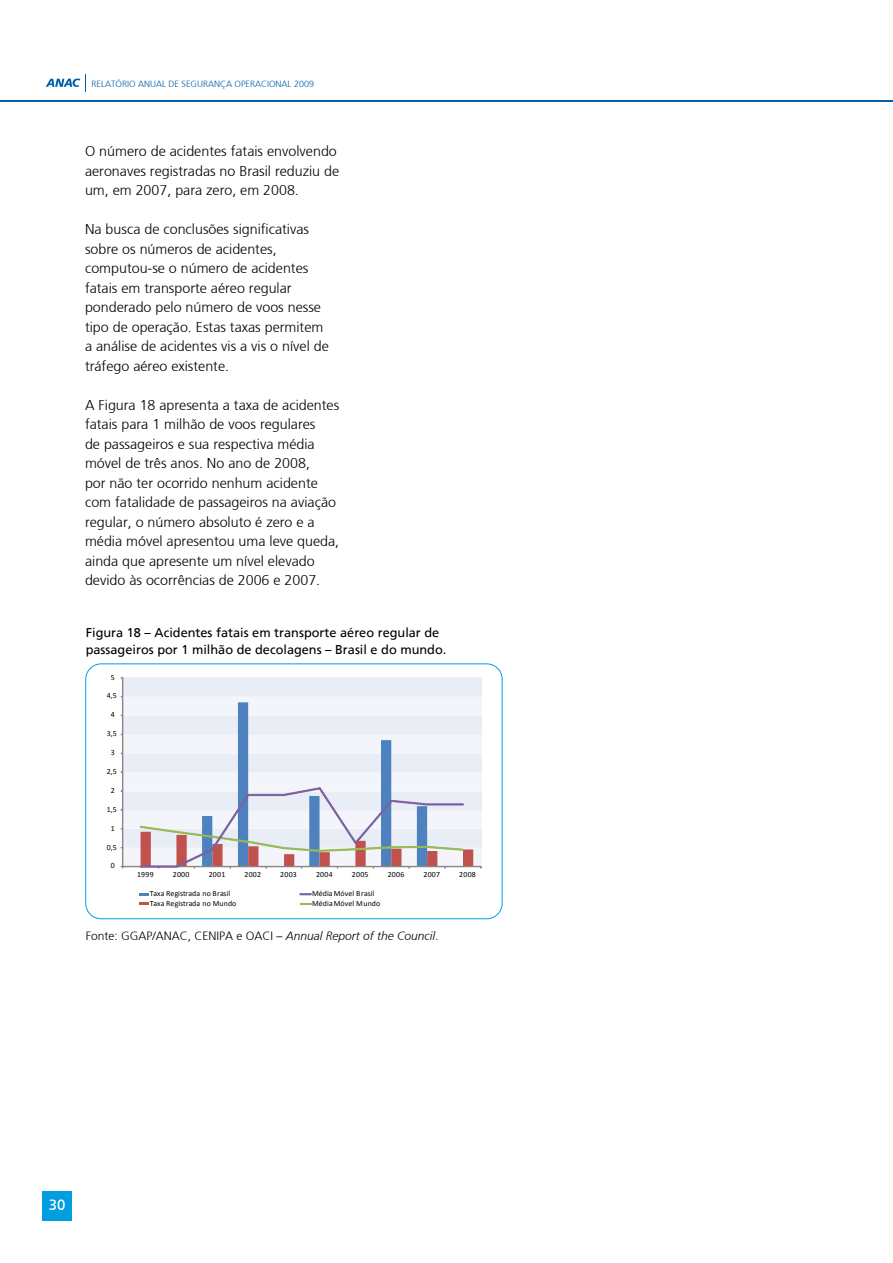
<style>
.page{position:relative;width:893px;height:1263px;background:#fff}
.page>*{position:absolute;margin:0;border:0;box-sizing:border-box;transform-origin:0 0}
.t1{font:15px "Frutiger FC";color:#fff}
.t2{font:300 14.25px/19.5px "Frutiger";color:#000}
.t3{font:12.75px/16.5px "Frutiger";color:#000}
.t4{font:300 12px "Frutiger";color:#000}
.t5{font:300 9px "Frutiger";color:#0060a8}
.t6{font:7.8px/9.6px "Calibri";letter-spacing:.015em;color:#000}
.s1{font-style:italic}
</style>
<div class="page">
<div style="left:42px;top:1191px;width:30px;height:29px;background:#009ee0"></div>
<hr style="left:0;top:101px;width:893px;height:1px;background:#0060a8">
<svg style="left:46px;top:74px;width:40px;height:18px"></svg>
<div style="left:85px;top:664px;width:417px;height:255px;border:1px solid #009ee0;border-radius:15px"></div>
<div style="left:123px;top:848px;width:358px;height:19px;background:#f4f5fa"></div>
<div style="left:123px;top:829px;width:358px;height:19px;background:#e9edf6"></div>
<div style="left:123px;top:810px;width:358px;height:19px;background:#f4f5fa"></div>
<div style="left:123px;top:791px;width:358px;height:19px;background:#e9edf6"></div>
<div style="left:123px;top:772px;width:358px;height:19px;background:#f4f5fa"></div>
<div style="left:123px;top:753px;width:358px;height:19px;background:#e9edf6"></div>
<hr style="left:123px;top:847px;width:358px;height:1px;background:#fff">
<hr style="left:123px;top:829px;width:358px;height:1px;background:#fff">
<hr style="left:123px;top:810px;width:358px;height:1px;background:#fff">
<hr style="left:123px;top:791px;width:358px;height:1px;background:#fff">
<hr style="left:123px;top:772px;width:358px;height:1px;background:#fff">
<div style="left:123px;top:734px;width:358px;height:19px;background:#f4f5fa"></div>
<div style="left:123px;top:715px;width:358px;height:19px;background:#e9edf6"></div>
<div style="left:123px;top:697px;width:358px;height:19px;background:#f4f5fa"></div>
<div style="left:123px;top:677px;width:358px;height:19px;background:#e9edf6"></div>
<hr style="left:123px;top:753px;width:358px;height:1px;background:#fff">
<hr style="left:123px;top:734px;width:358px;height:1px;background:#fff">
<hr style="left:123px;top:715px;width:358px;height:1px;background:#fff">
<hr style="left:123px;top:678px;width:358px;height:1px;background:#fff">
<hr style="left:122px;top:678px;width:1px;height:189px;background:#888786">
<hr style="left:122px;top:866px;width:359px;height:1px;background:#888786">
<svg style="left:140px;top:702px;width:333px;height:166px"></svg>
<svg style="left:139px;top:893px;width:9px;height:3px"></svg>
<svg style="left:139px;top:902px;width:10px;height:3px"></svg>
<svg style="left:300px;top:903px;width:12px;height:2px"></svg>
<svg style="left:300px;top:893px;width:12px;height:2px"></svg>
<p class="t5" style="left:92px;top:79px;width:224px">RELATÓRIO ANUAL DE SEGURANÇA OPERACIONAL 2009</p>
<p class="t2" style="left:85px;top:142px;width:256px">O número de acidentes fatais envolvendo aeronaves registradas no Brasil reduziu de um, em 2007, para zero, em 2008.</p>
<p class="t2" style="left:85px;top:220px;width:245px">Na busca de conclusões significativas sobre os números de acidentes, computou-se o número de acidentes fatais em transporte aéreo regular ponderado pelo número de voos nesse tipo de operação. Estas taxas permitem a análise de acidentes vis a vis o nível de tráfego aéreo existente.</p>
<p class="t2" style="left:85px;top:395px;width:256px">A Figura 18 apresenta a taxa de acidentes fatais para 1 milhão de voos regulares<br>de passageiros e sua respectiva média móvel de três anos. No ano de 2008,<br>por não ter ocorrido nenhum acidente com fatalidade de passageiros na aviação regular, o número absoluto é zero e a média móvel apresentou uma leve queda, ainda que apresente um nível elevado devido às ocorrências de 2006 e 2007.</p>
<p class="t3" style="left:86px;top:625px;width:362px">Figura 18 – Acidentes fatais em transporte aéreo regular de passageiros por 1 milhão de decolagens – Brasil e do mundo.</p>
<p class="t6" style="left:111px;top:672px;width:5px">5</p>
<p class="t6" style="left:107px;top:691px;width:12px">4,5</p>
<p class="t6" style="left:111px;top:709px;width:5px">4</p>
<p class="t6" style="left:107px;top:728px;width:12px">3,5</p>
<p class="t6" style="left:111px;top:747px;width:5px">3</p>
<p class="t6" style="left:107px;top:766px;width:12px">2,5</p>
<p class="t6" style="left:111px;top:785px;width:5px">2</p>
<p class="t6" style="left:107px;top:804px;width:12px">1,5</p>
<p class="t6" style="left:111px;top:823px;width:5px">1</p>
<p class="t6" style="left:107px;top:842px;width:12px">0,5</p>
<p class="t6" style="left:111px;top:861px;width:5px">0</p>
<p class="t6" style="left:137px;top:869px;width:18px">1999</p>
<p class="t6" style="left:173px;top:869px;width:18px">2000</p>
<p class="t6" style="left:209px;top:869px;width:18px">2001</p>
<p class="t6" style="left:244px;top:869px;width:18px">2002</p>
<p class="t6" style="left:280px;top:869px;width:18px">2003</p>
<p class="t6" style="left:316px;top:869px;width:18px">2004</p>
<p class="t6" style="left:352px;top:869px;width:18px">2005</p>
<p class="t6" style="left:388px;top:869px;width:18px">2006</p>
<p class="t6" style="left:423px;top:869px;width:18px">2007</p>
<p class="t6" style="left:459px;top:869px;width:18px">2008</p>
<p class="t6" style="left:150px;top:888px;width:88px">Taxa Registrada no Brasil<br>Taxa Registrada no Mundo</p>
<p class="t6" style="left:312px;top:898px;width:70px">Média Móvel Mundo</p>
<p class="t6" style="left:312px;top:888px;width:64px">Média Móvel Brasil</p>
<p class="t4" style="left:86px;top:929px;width:354px">Fonte: GGAP/ANAC, CENIPA e OACI – <span class="s1">Annual Report of the Council</span>.</p>
<p class="t1" style="left:49px;top:1196px;width:18px">30</p>
</div>
